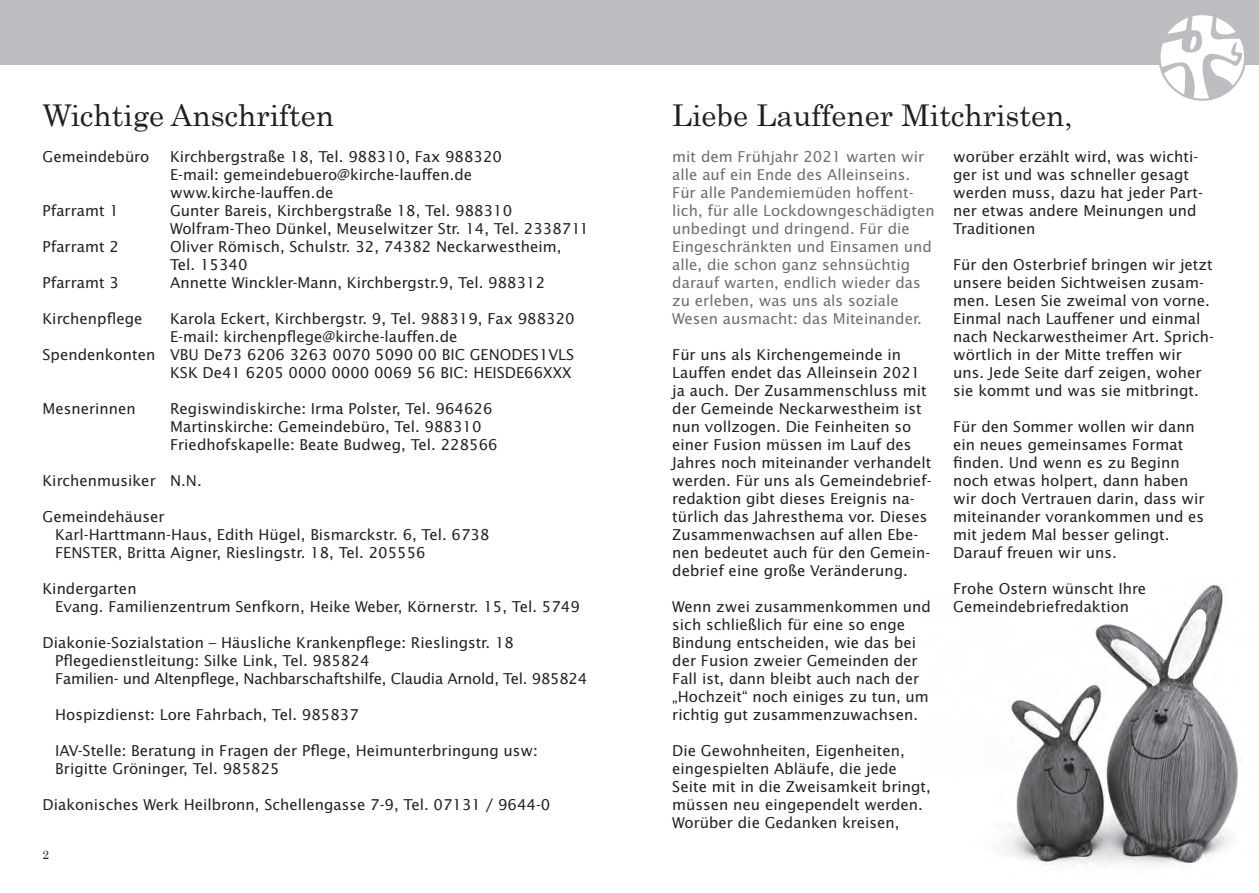
<style>
.page{position:relative;width:1259px;height:893px;background:#fff}
.page>*{position:absolute;margin:0;border:0;box-sizing:border-box;transform-origin:0 0}
.t1{font:30px "Century";color:#231f20}
.t2{font:15px/18px "Lucida Sans Std";color:#231f20}
.t3{font:15px/18px "Lucida Sans Std";color:#6c6d70}
.t4{font:12px "Century";color:#231f20}
</style>
<div class="page">
<div style="left:0;top:0;width:1259px;height:65px;background:#bcbdc0"></div>
<svg style="left:1161px;top:16px;width:84px;height:84px"></svg>
<div style="left:1158px;top:13px;width:88px;height:88px;border:2px solid #bcbdc0;border-radius:50%"></div>
<img style="left:1004px;top:584px;width:237px;height:281px">
<h1 class="t1" style="left:43px;top:90px;width:293px">Wichtige Anschriften</h1>
<h1 class="t1" style="left:672px;top:90px;width:402px">Liebe Lauffener Mitchristen,</h1>
<p class="t2" style="left:43px;top:148px;width:108px">Gemeindebüro</p>
<p class="t2" style="left:170px;top:148px;width:333px">Kirchbergstraße 18, Tel. 988310, Fax 988320<br>E-mail: gemeindebuero@kirche-lauffen.de www.kirche-lauffen.de</p>
<p class="t2" style="left:43px;top:202px;width:78px">Pfarramt 1</p>
<p class="t2" style="left:170px;top:202px;width:420px">Gunter Bareis, Kirchbergstraße 18, Tel. 988310<br>Wolfram-Theo Dünkel, Meuselwitzer Str. 14, Tel. 2338711</p>
<p class="t2" style="left:43px;top:238px;width:78px">Pfarramt 2</p>
<p class="t2" style="left:170px;top:238px;width:393px">Oliver Römisch, Schulstr. 32, 74382 Neckarwestheim,<br>Tel. 15340</p>
<p class="t2" style="left:43px;top:274px;width:78px">Pfarramt 3</p>
<p class="t2" style="left:170px;top:274px;width:376px">Annette Winckler-Mann, Kirchbergstr.9, Tel. 988312</p>
<p class="t2" style="left:43px;top:310px;width:101px">Kirchenpflege</p>
<p class="t2" style="left:170px;top:310px;width:406px">Karola Eckert, Kirchbergstr. 9, Tel. 988319, Fax 988320</p>
<p class="t2" style="left:170px;top:328px;width:289px">E-mail: kirchenpflege@kirche-lauffen.de</p>
<p class="t2" style="left:43px;top:346px;width:533px">Spendenkonten VBU De73 6206 3263 0070 5090 00 BIC GENODES1VLS</p>
<p class="t2" style="left:170px;top:364px;width:403px">KSK De41 6205 0000 0000 0069 56 BIC: HEISDE66XXX</p>
<p class="t2" style="left:43px;top:400px;width:95px">Mesnerinnen</p>
<p class="t2" style="left:170px;top:400px;width:329px">Regiswindiskirche: Irma Polster, Tel. 964626<br>Martinskirche: Gemeindebüro, Tel. 988310<br>Friedhofskapelle: Beate Budweg, Tel. 228566</p>
<p class="t2" style="left:43px;top:472px;width:161px">Kirchenmusiker N.N.</p>
<p class="t2" style="left:55px;top:508px;width:436px;text-indent:-13px">Gemeindehäuser<br>Karl-Harttmann-Haus, Edith Hügel, Bismarckstr. 6, Tel. 6738<br>FENSTER, Britta Aigner, Rieslingstr. 18, Tel. 205556</p>
<p class="t2" style="left:55px;top:580px;width:526px;text-indent:-13px">Kindergarten<br>Evang. Familienzentrum Senfkorn, Heike Weber, Körnerstr. 15, Tel. 5749</p>
<p class="t2" style="left:55px;top:634px;width:533px;text-indent:-13px">Diakonie-Sozialstation – Häusliche Krankenpflege: Rieslingstr. 18<br>Pflegedienstleitung: Silke Link, Tel. 985824<br>Familien- und Altenpflege, Nachbarschaftshilfe, Claudia Arnold, Tel. 985824</p>
<p class="t2" style="left:55px;top:706px;width:305px">Hospizdienst: Lore Fahrbach, Tel. 985837</p>
<p class="t2" style="left:55px;top:742px;width:484px">IAV-Stelle: Beratung in Fragen der Pflege, Heimunterbringung usw:<br>Brigitte Gröninger, Tel. 985825</p>
<p class="t2" style="left:43px;top:796px;width:509px">Diakonisches Werk Heilbronn, Schellengasse 7-9, Tel. 07131 / 9644-0</p>
<p class="t3" style="left:672px;top:148px;width:264px">mit dem Frühjahr 2021 warten wir alle auf ein Ende des Alleinseins.<br>Für alle Pandemiemüden hoffent&shy;lich, für alle Lockdowngeschädigten unbedingt und dringend. Für die Eingeschränkten und Einsamen und alle, die schon ganz sehnsüchtig darauf warten, endlich wieder das zu erleben, was uns als soziale Wesen ausmacht: das Miteinander.</p>
<p class="t2" style="left:672px;top:346px;width:261px">Für uns als Kirchengemeinde in Lauffen endet das Alleinsein 2021 ja auch. Der Zusammenschluss mit der Gemeinde Neckarwestheim ist nun vollzogen. Die Feinheiten so einer Fusion müssen im Lauf des Jahres noch miteinander verhandelt werden. Für uns als Gemeindebrief&shy;redaktion gibt dieses Ereignis na&shy;türlich das Jahresthema vor. Dieses Zusammenwachsen auf allen Ebe&shy;nen bedeutet auch für den Gemein&shy;debrief eine große Veränderung.</p>
<p class="t2" style="left:672px;top:598px;width:260px">Wenn zwei zusammenkommen und sich schließlich für eine so enge<br>Bindung entscheiden, wie das bei der Fusion zweier Gemeinden der<br>Fall ist, dann bleibt auch nach der „Hochzeit“ noch einiges zu tun, um richtig gut zusammenzuwachsen.</p>
<p class="t2" style="left:672px;top:742px;width:260px">Die Gewohnheiten, Eigenheiten, eingespielten Abläufe, die jede Seite mit in die Zweisamkeit bringt, müssen neu eingependelt werden.<br>Worüber die Gedanken kreisen,</p>
<p class="t2" style="left:953px;top:148px;width:251px">worüber erzählt wird, was wichti&shy;ger ist und was schneller gesagt werden muss, dazu hat jeder Part&shy;ner etwas andere Meinungen und<br>Traditionen</p>
<p class="t2" style="left:953px;top:256px;width:262px">Für den Osterbrief bringen wir jetzt unsere beiden Sichtweisen zusam&shy;men. Lesen Sie zweimal von vorne.<br>Einmal nach Lauffener und einmal nach Neckarwestheimer Art. Sprich&shy;wörtlich in der Mitte treffen wir uns. Jede Seite darf zeigen, woher sie kommt und was sie mitbringt.</p>
<p class="t2" style="left:953px;top:418px;width:253px">Für den Sommer wollen wir dann ein neues gemeinsames Format finden. Und wenn es zu Beginn noch etwas holpert, dann haben wir doch Vertrauen darin, dass wir miteinander vorankommen und es mit jedem Mal besser gelingt.<br>Darauf freuen wir uns.</p>
<p class="t2" style="left:953px;top:580px;width:195px">Frohe Ostern wünscht Ihre<br>Gemeindebriefredaktion</p>
<p class="t4" style="left:43px;top:845px;width:8px">2</p>
</div>
